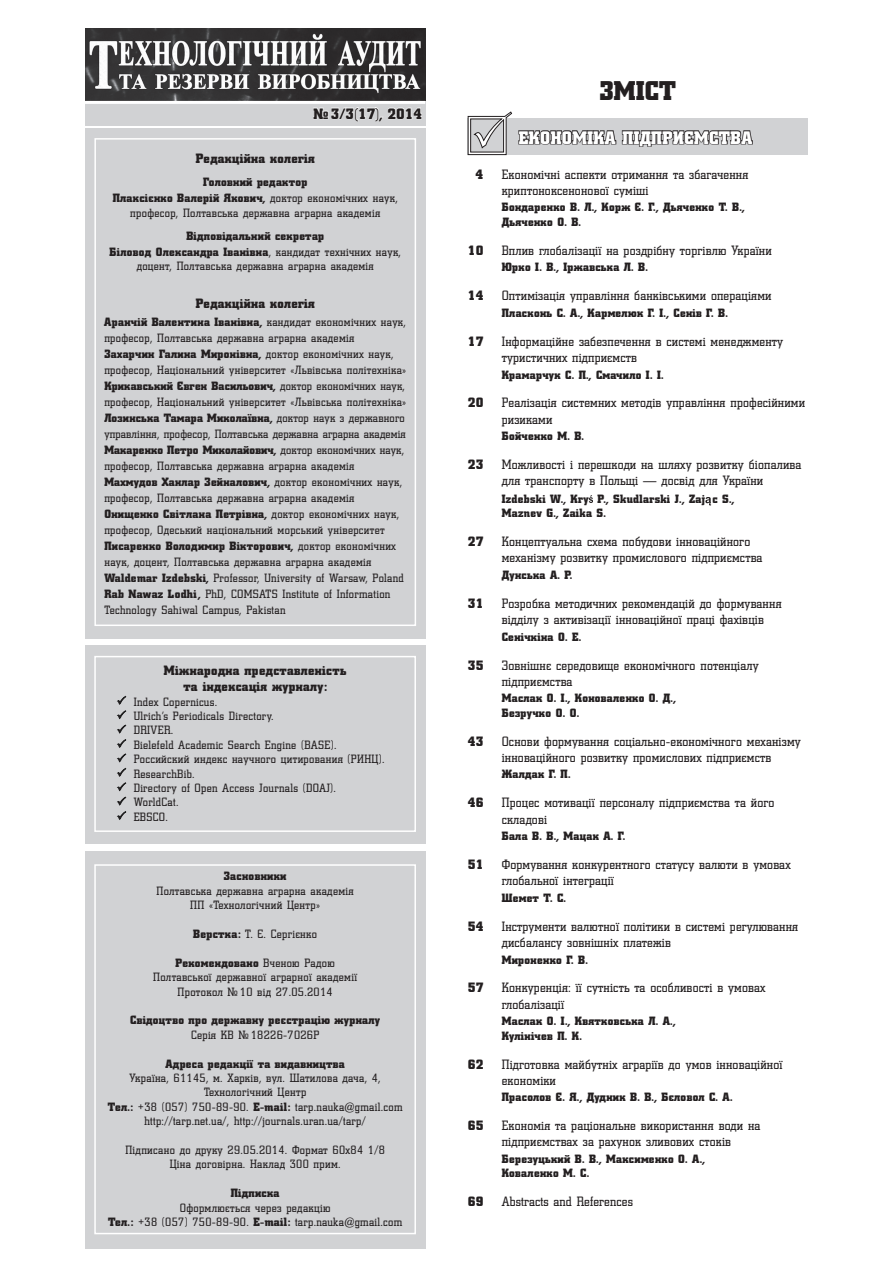
<style>
.page{position:relative;width:893px;height:1276px;background:#fff}
.page>*{position:absolute;margin:0;border:0;box-sizing:border-box;transform-origin:0 0}
.t1{font:27px "Coliseum Black C";color:#231f20}
.t2{font:18px "Coliseum Black C";letter-spacing:.025em;color:#fff}
.t3{font:15px "Coliseum Black C";color:#231f20}
.t4{font:13.5px/16.2px "Coliseum C";letter-spacing:.015em;color:#231f20}
.t5{font:13.5px/16.2px "Coliseum Black C";letter-spacing:.025em;color:#231f20;text-align:center}
.t6{font:12px/14.4px "Coliseum C";letter-spacing:.03em;color:#231f20;text-align:center}
.t7{font:12px/14.4px "Coliseum Black C";letter-spacing:.025em;color:#231f20}
.s1{font-family:"Coliseum C"}
.s2{font-family:"Coliseum Black C"}
</style>
<div class="page">
<div style="left:85px;top:29px;width:340px;height:96px;background:#d1d2d4"></div>
<svg style="left:313px;top:107px;width:109px;height:15px"></svg>
<div style="left:85px;top:128px;width:340px;height:511px;background:#d1d2d4"></div>
<div style="left:94px;top:138px;width:322px;height:488px;border:2px solid #fff"></div>
<img style="left:85px;top:29px;width:340px;height:72px">
<hr style="left:85px;top:101px;width:340px;height:3px;background:#fff">
<div style="left:85px;top:850px;width:340px;height:398px;background:#d1d2d4"></div>
<div style="left:85px;top:645px;width:340px;height:199px;background:#d1d2d4"></div>
<div style="left:94px;top:864px;width:322px;height:370px;border:2px solid #fff"></div>
<div style="left:94px;top:656px;width:322px;height:176px;border:2px solid #fff"></div>
<div style="left:468px;top:119px;width:340px;height:36px;background:#d1d2d4"></div>
<svg style="left:467px;top:111px;width:287px;height:44px"></svg>
<svg style="left:589px;top:495px;width:4px;height:8px"></svg>
<svg style="left:705px;top:497px;width:6px;height:8px"></svg>
<svg style="left:117px;top:695px;width:10px;height:125px"></svg>
<p class="t3" style="left:313px;top:105px;width:110px">№ 3/3(17), 2014</p>
<p class="t5" style="left:196px;top:150px;width:121px">Редакційна колегія</p>
<p class="t7" style="left:113px;top:173px;width:287px;line-height:16.5px;text-align:center">Головний редактор<br>Плаксієнко Валерій Якович, <span class="s1">доктор економічних наук,</span></p>
<p class="t6" style="left:130px;top:205px;width:252px">професор, Полтавська державна аграрна академія</p>
<p class="t7" style="left:110px;top:227px;width:293px;line-height:16.5px;text-align:center">Відповідальний секретар<br>Біловод Олександра Іванівна<span class="s1">, кандидат технічних наук,</span></p>
<p class="t6" style="left:137px;top:259px;width:239px">доцент, Полтавська державна аграрна академія</p>
<p class="t5" style="left:196px;top:295px;width:121px">Редакційна колегія</p>
<p class="t7" style="left:104px;top:315px;width:303px">Аранчій Валентина Іванівна, <span class="s1">кандидат економічних наук,</span></p>
<p class="t6" style="left:104px;top:330px;width:252px">професор, Полтавська державна аграрна академія</p>
<p class="t7" style="left:104px;top:347px;width:291px">Захарчин Галина Миронівна, <span class="s1">доктор економічних наук,</span></p>
<p class="t6" style="left:104px;top:362px;width:303px">професор, Національний університет «Львівська політехніка»</p>
<p class="t7" style="left:104px;top:379px;width:302px">Крикавський Євген Васильович, <span class="s1">доктор економічних наук,</span></p>
<p class="t6" style="left:104px;top:394px;width:303px">професор, Національний університет «Львівська політехніка»</p>
<p class="t7" style="left:104px;top:411px;width:302px">Лозинська Тамара Миколаївна, <span class="s1">доктор наук з державного</span></p>
<p class="t6" style="left:104px;top:426px;width:303px">управління, професор, Полтавська державна аграрна академія</p>
<p class="t7" style="left:104px;top:443px;width:301px">Макаренко Петро Миколайович, <span class="s1">доктор економічних наук,</span></p>
<p class="t6" style="left:104px;top:458px;width:252px">професор, Полтавська державна аграрна академія</p>
<p class="t7" style="left:104px;top:475px;width:299px">Махмудов Ханлар Зейналович, <span class="s1">доктор економічних наук,</span></p>
<p class="t6" style="left:104px;top:490px;width:252px">професор, Полтавська державна аграрна академія</p>
<p class="t7" style="left:104px;top:506px;width:296px">Онищенко Світлана Петрівна, <span class="s1">доктор економічних наук,</span></p>
<p class="t6" style="left:104px;top:522px;width:282px">професор, Одеський національний морський університет</p>
<p class="t7" style="left:104px;top:538px;width:293px">Писаренко Володимир Вікторович, <span class="s1">доктор економічних</span></p>
<p class="t6" style="left:104px;top:553px;width:301px;line-height:16px;text-align:left">наук, доцент, Полтавська державна аграрна академія <span class="s2">Waldemar Izdebski,</span> Professor, University of Warsaw, Poland <span class="s2">Rab Nawaz Lodhi,</span> PhD, COMSATS Institute of Information Technology Sahiwal Campus, Pakistan</p>
<p class="t5" style="left:164px;top:662px;width:184px">Міжнародна представленість та індексація журналу:</p>
<p class="t6" style="left:134px;top:694px;width:252px;text-align:left">Index Copernicus.<br>Ulrich’s Periodicals Directory.<br>DRIVER.<br>Bielefeld Academic Search Engine (BASE).<br>Российский индекс научного цитирования (РИНЦ).<br>ResearchBib.<br>Directory of Open Access Journals (DOAJ).<br>WorldCat.<br>EBSCO.</p>
<p class="t7" style="left:224px;top:869px;width:64px">Засновники</p>
<p class="t6" style="left:157px;top:883px;width:199px">Полтавська державна аграрна академія<br>ПП «Технологічний Центр»</p>
<p class="t6" style="left:193px;top:926px;width:125px"><span class="s2">Верстка:</span> Т. Є. Сергієнко</p>
<p class="t7" style="left:175px;top:955px;width:161px">Рекомендовано <span class="s1">Вченою Радою</span></p>
<p class="t6" style="left:153px;top:969px;width:205px">Полтавської державної аграрної академії<br>Протокол №10 від 27.05.2014</p>
<p class="t7" style="left:130px;top:1013px;width:251px">Свідоцтво про державну реєстрацію журналу</p>
<p class="t6" style="left:191px;top:1027px;width:130px">Серія КВ №18226-7026Р</p>
<p class="t7" style="left:165px;top:1056px;width:181px">Адреса редакції та видавництва</p>
<p class="t6" style="left:108px;top:1070px;width:296px">Україна, 61145, м. Харків, вул. Шатилова дача, 4, Технологічний Центр<br><span class="s2">Тел.:</span> +38 (057) 750-89-90. <span class="s2">E-mail:</span> tarp.nauka@gmail.com http://tarp.net.ua/, http://journals.uran.ua/tarp/</p>
<p class="t6" style="left:125px;top:1142px;width:261px">Підписано до друку 29.05.2014. Формат 60х84 1/8<br>Ціна договірна. Наклад 300 прим.</p>
<p class="t7" style="left:231px;top:1186px;width:50px">Підписка</p>
<p class="t6" style="left:108px;top:1200px;width:296px">Оформлюється через редакцію<br><span class="s2">Тел.:</span> +38 (057) 750-89-90. <span class="s2">E-mail:</span> tarp.nauka@gmail.com</p>
<h1 class="t1" style="left:600px;top:75px;width:31px">Зміст</h1>
<h2 class="t2" style="left:519px;top:127px;width:233px">економіка підприємства</h2>
<p class="t5" style="left:476px;top:166px;width:9px">4</p>
<p class="t4" style="left:502px;top:166px;width:248px">Економічні аспекти отримання та збагачення криптоноксенонової суміші</p>
<p class="t7" style="left:502px;top:200px;width:245px">Бондаренко В. Л., Корж Є. Г., Дьяченко Т. В.,<br>Дьяченко О. В.</p>
<p class="t5" style="left:468px;top:242px;width:17px">10</p>
<p class="t4" style="left:502px;top:242px;width:271px">Вплив глобалізації на роздрібну торгівлю України</p>
<p class="t7" style="left:502px;top:260px;width:148px">Юрко І. В., Іржавська Л. В.</p>
<p class="t5" style="left:468px;top:288px;width:17px">14</p>
<p class="t4" style="left:502px;top:287px;width:271px">Оптимізація управління банківськими операціями</p>
<p class="t7" style="left:502px;top:306px;width:228px">Пласконь С. А., Кармелюк Г. І., Сенів Г. В.</p>
<p class="t5" style="left:468px;top:333px;width:17px">17</p>
<p class="t4" style="left:502px;top:333px;width:283px">Інформаційне забезпечення в системі менеджменту туристичних підприємств</p>
<p class="t7" style="left:502px;top:367px;width:163px">Крамарчук С. П., Смачило І. І.</p>
<p class="t5" style="left:468px;top:395px;width:17px">20</p>
<p class="t4" style="left:502px;top:394px;width:305px">Реалізація системних методів управління професійними ризиками</p>
<p class="t7" style="left:502px;top:429px;width:84px">Бойченко М. В.</p>
<p class="t5" style="left:468px;top:456px;width:17px">23</p>
<p class="t4" style="left:502px;top:456px;width:301px">Можливості і перешкоди на шляху розвитку біопалива для транспорту в Польщі — досвід для України</p>
<p class="t7" style="left:502px;top:491px;width:234px">Izdebski W., Kry P., Skudlarski J., Zaj c S.,<br>Maznev G., Zaіka S.</p>
<p class="t5" style="left:468px;top:533px;width:17px">27</p>
<p class="t4" style="left:502px;top:533px;width:262px">Концептуальна схема побудови інноваційного механізму розвитку промислового підприємства</p>
<p class="t7" style="left:502px;top:567px;width:72px">Дунська А. Р.</p>
<p class="t5" style="left:468px;top:595px;width:17px">31</p>
<p class="t4" style="left:502px;top:595px;width:281px">Розробка методичних рекомендацій до формування відділу з активізації інноваційної праці фахівців</p>
<p class="t7" style="left:502px;top:629px;width:81px">Сенічкіна О . Е.</p>
<p class="t5" style="left:468px;top:657px;width:17px">35</p>
<p class="t4" style="left:502px;top:656px;width:258px">Зовнішнє середовище економічного потенціалу підприємства</p>
<p class="t7" style="left:502px;top:691px;width:176px">Маслак О. І., Коноваленко О. Д.,<br>Безручко О. О.</p>
<p class="t5" style="left:468px;top:733px;width:17px">43</p>
<p class="t4" style="left:502px;top:733px;width:300px">Основи формування соціально-економічного механізму інноваційного розвитку промислових підприємств</p>
<p class="t7" style="left:502px;top:767px;width:70px">Жалдак Г. П.</p>
<p class="t5" style="left:468px;top:794px;width:17px">46</p>
<p class="t4" style="left:502px;top:794px;width:274px">Процес мотивації персоналу підприємства та його складові</p>
<p class="t7" style="left:502px;top:829px;width:125px">Бала В. В., Мацак А. Г.</p>
<p class="t5" style="left:468px;top:856px;width:17px">51</p>
<p class="t4" style="left:502px;top:856px;width:290px">Формування конкурентного статусу валюти в умовах глобальної інтеграції</p>
<p class="t7" style="left:502px;top:890px;width:66px">Шемет Т. С.</p>
<p class="t5" style="left:468px;top:918px;width:17px">54</p>
<p class="t4" style="left:502px;top:918px;width:298px">Інструменти валютної політики в системі регулювання дисбалансу зовнішніх платежів</p>
<p class="t7" style="left:502px;top:952px;width:88px">Мироненко Г. В.</p>
<p class="t5" style="left:468px;top:980px;width:17px">57</p>
<p class="t4" style="left:502px;top:979px;width:265px">Конкуренція: її сутність та особливості в умовах глобалізації</p>
<p class="t7" style="left:502px;top:1014px;width:175px">Маслак О. І., Квятковська Л. А.,<br>Кулінічев П. К.</p>
<p class="t5" style="left:468px;top:1056px;width:17px">62</p>
<p class="t4" style="left:502px;top:1055px;width:282px">Підготовка майбутніх аграріїв до умов інноваційної економіки</p>
<p class="t7" style="left:502px;top:1090px;width:232px">Прасолов Є. Я., Дудник В. В., Бєловол С. А.</p>
<p class="t5" style="left:468px;top:1117px;width:17px">65</p>
<p class="t4" style="left:502px;top:1117px;width:260px">Економія та раціональне використання води на підприємствах за рахунок зливових стоків</p>
<p class="t7" style="left:502px;top:1151px;width:205px">Березуцький В. В., Максименко О. А.,<br>Коваленко М. С.</p>
<p class="t5" style="left:468px;top:1193px;width:17px">69</p>
<p class="t4" style="left:502px;top:1193px;width:133px">Abstracts and References</p>
</div>
